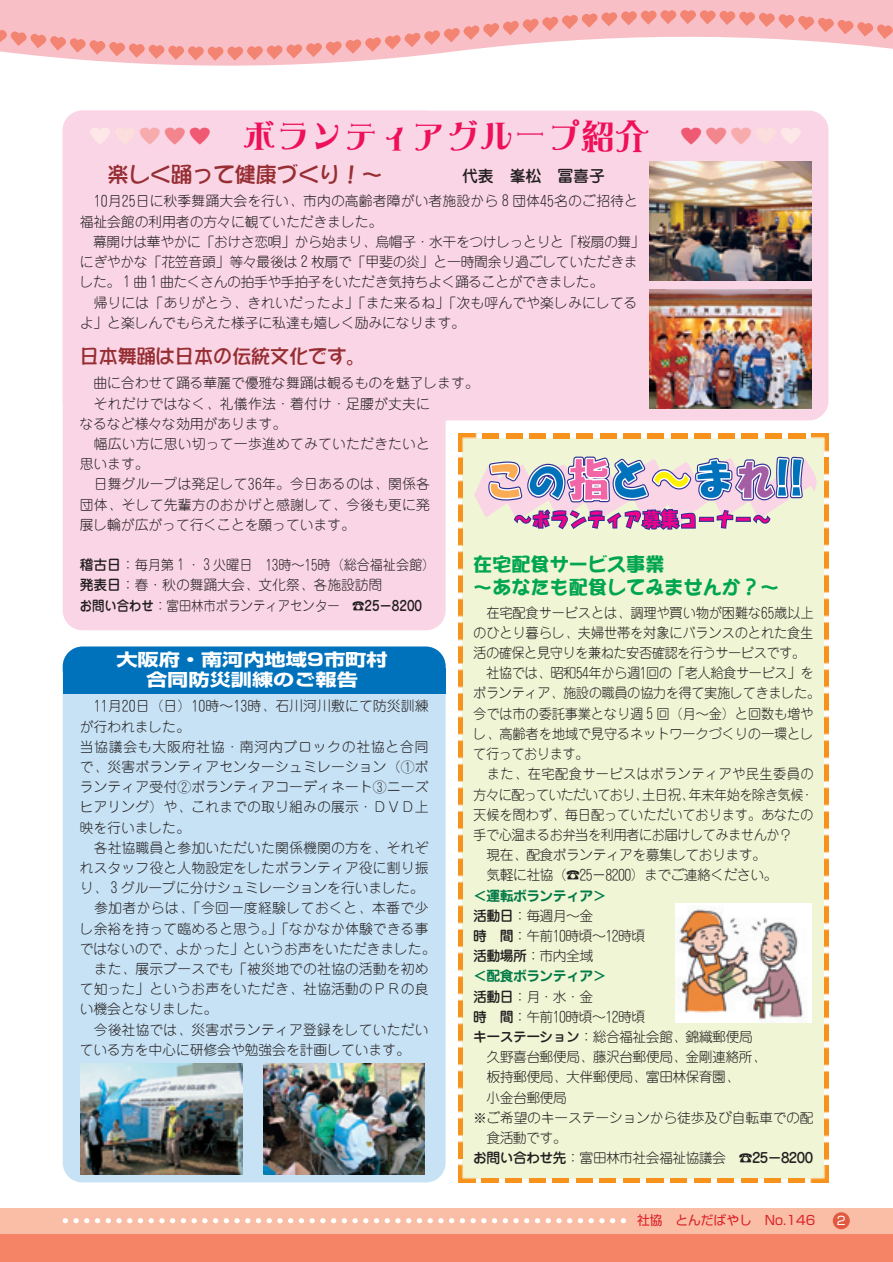
<style>
.page{position:relative;width:893px;height:1262px;background:#fff}
.page>*{position:absolute;margin:0;border:0;box-sizing:border-box;transform-origin:0 0}
.t1{font:35.25px "DFP Yu Ga So CID W7";letter-spacing:-.05em;color:#ee1059}
.t2{font:600 21.3px "DFPPOP1 CID";letter-spacing:-.005em;color:#962e33}
.t3{font:19.2px/23.4px "DFPPOP1 CID W12";color:#00a54f}
.t4{font:600 19.2px "DFPPOP1 CID";letter-spacing:-.005em;color:#962e33}
.t5{font:700 16.95px/20.2px "Shin Go";letter-spacing:-.005em;color:#fff;text-align:center;scale:1.25 1}
.t6{font:300 13.8px/20.2px "Jun 101";letter-spacing:-.005em;color:#231f20}
.t7{font:300 13.8px/20.2px "Jun 101";letter-spacing:-.04em;color:#231f20}
.t8{font:300 13.8px "Jun 101";letter-spacing:-.005em;color:#231f20;scale:.96 1}
.t9{font:300 13.8px/20.2px "Jun 101";letter-spacing:-.03em;color:#231f20}
.t10{font:300 13.8px "Jun 101";letter-spacing:.015em;color:#231f20}
.t11{font:300 13.8px "Jun 101";letter-spacing:-.04em;color:#231f20;scale:.96 1}
.t12{font:300 13.8px "Jun 101";letter-spacing:-.03em;color:#231f20;scale:.96 1}
.t13{font:300 13.8px "Jun 101";letter-spacing:-.035em;color:#231f20;scale:.96 1}
.t14{font:500 13.8px "Jun 34";letter-spacing:-.04em;color:#231f20}
.t15{font:300 13.8px "Jun 101";letter-spacing:.03em;color:#231f20}
.t16{font:300 13.8px "Jun 101";letter-spacing:.03em;color:#231f20;scale:.96 1}
.t17{font:700 13.8px "Jun 501";letter-spacing:-.04em;color:#017a47}
.t18{font:12.75px "Shin Go";color:#da2128}
.t19{font:11.7px "Shin Go";color:#fff}
.s1{font-family:"Jun 34";font-weight:500;font-size:15.9px;color:#231f20}
.s2{font-family:"Junlgt Num";font-weight:400}
.s3{font-family:"Jun 34";font-weight:500}
.s4{font-family:"Jun 101";font-weight:300}
</style>
<div class="page">
<svg style="left:0;top:0;width:892px;height:66px;fill:#f9bfc6"></svg>
<svg style="left:0;top:10px;width:892px;height:51px"></svg>
<div style="left:0;top:1233px;width:892px;height:29px;background:#f48465"></div>
<div style="left:0;top:1208px;width:892px;height:25px;background:#fabda6"></div>
<svg style="left:65px;top:1218px;width:561px;height:5px"></svg>
<div style="left:832px;top:1212px;width:17px;height:17px;background:#e15941;border-radius:50%"></div>
<div style="left:63px;top:111px;width:765px;height:309px;background:#fad5e5;border-radius:20px"></div>
<div style="left:63px;top:111px;width:382px;height:519px;background:#fad5e5;border-radius:20px"></div>
<div style="left:63px;top:646px;width:382px;height:536px;background:#c7e2f5;border-radius:20px"></div>
<div style="left:63px;top:646px;width:382px;height:43px;background:#0072bc;border-radius:20px"></div>
<div style="left:63px;top:668px;width:382px;height:25px;background:#0072bc"></div>
<div style="left:462px;top:438px;width:362px;height:740px;background:#f0f5d5"></div>
<img style="left:458px;top:434px;width:16px;height:17px">
<img style="left:817px;top:434px;width:11px;height:24px">
<img style="left:824px;top:458px;width:4px;height:703px">
<img style="left:804px;top:1165px;width:24px;height:17px">
<img style="left:475px;top:1178px;width:329px;height:4px">
<img style="left:458px;top:1158px;width:17px;height:24px">
<img style="left:458px;top:451px;width:4px;height:707px">
<div style="left:675px;top:903px;width:136px;height:119px;background:#fff"></div>
<img style="left:675px;top:909px;width:128px;height:112px">
<img style="left:81px;top:1063px;width:161px;height:111px">
<img style="left:263px;top:1063px;width:162px;height:111px">
<img style="left:474px;top:110px;width:343px;height:420px">
<h1 class="t1" style="left:241px;top:123px;width:409px">ボランティアグループ紹介</h1>
<h2 class="t2" style="left:107px;top:166px;width:499px">楽しく踊って健康づくり！～　　　 <span class="s1">代表　峯松　冨喜子</span></h2>
<p class="t6" style="left:80px;top:193px;width:559px;text-indent:14px"><span class="s2">10</span>月<span class="s2">25</span>日に秋季舞踊大会を行い、市内の高齢者障がい者施設から８団体<span class="s2">45</span>名のご招待と福祉会館の利用者の方々に観ていただきました。</p>
<p class="t9" style="left:80px;top:233px;width:566px;text-indent:13px">幕開けは華やかに「おけさ恋唄」から始まり、烏帽子・水干をつけしっとりと「桜扇の舞」にぎやかな「花笠音頭」等々最後は２枚扇で「甲斐の炎」と一時間余り過ごしていただきました。１曲１曲たくさんの拍手や手拍子をいただき気持ちよく踊ることができました。</p>
<p class="t6" style="left:80px;top:294px;width:559px;text-indent:14px">帰りには「ありがとう、きれいだったよ」「また来るね」「次も呼んでや楽しみにしてるよ」と楽しんでもらえた様子に私達も嬉しく励みになります。</p>
<h3 class="t4" style="left:80px;top:348px;width:287px">日本舞踊は日本の伝統文化です。</h3>
<p class="t6" style="left:93px;top:375px;width:387px">曲に合わせて踊る華麗で優雅な舞踊は観るものを魅了します。</p>
<p class="t10" style="left:94px;top:398px;width:338px">それだけではなく、礼儀作法・着付け・足腰が丈夫に</p>
<p class="t6" style="left:80px;top:415px;width:208px">なるなど様々な効用があります。</p>
<p class="t10" style="left:94px;top:438px;width:338px">幅広い方に思い切って一歩進めてみていただきたいと</p>
<p class="t6" style="left:80px;top:456px;width:70px">思います。</p>
<p class="t10" style="left:94px;top:479px;width:338px">日舞グループは発足して<span class="s2">36</span>年。今日あるのは、関係各</p>
<p class="t10" style="left:80px;top:499px;width:352px">団体、そして先輩方のおかげと感謝して、今後も更に発</p>
<p class="t6" style="left:80px;top:516px;width:277px">展し輪が広がって行くことを願っています。</p>
<p class="t6" style="left:80px;top:557px;width:357px"><span class="s3">稽古日</span>：毎月第１・３火曜日　<span class="s2">13</span>時～<span class="s2">15</span>時（総合福祉会館）<span class="s3">発表日</span>：春・秋の舞踊大会、文化祭、各施設訪問<br><span class="s3">お問い合わせ</span>：富田林市ボランティアセンター　 <span class="s3">25－8200</span></p>
<h3 class="t3" style="left:473px;top:554px;width:307px">在宅配食サービス事業<br>～あなたも配食してみませんか？～</h3>
<p class="t8" style="left:486px;top:607px;width:342px">在宅配食サービスとは、調理や買い物が困難な<span class="s2">65</span>歳以上</p>
<p class="t8" style="left:473px;top:627px;width:356px">のひとり暮らし、夫婦世帯を対象にバランスのとれた食生</p>
<p class="t11" style="left:473px;top:647px;width:347px">活の確保と見守りを兼ねた安否確認を行うサービスです。</p>
<p class="t12" style="left:486px;top:668px;width:342px">社協では、昭和<span class="s2">54</span>年から週<span class="s2">1</span>回の「老人給食サービス」を</p>
<p class="t13" style="left:473px;top:688px;width:363px">ボランティア、施設の職員の協力を得て実施してきました。</p>
<p class="t8" style="left:473px;top:708px;width:356px">今では市の委託事業となり週５回（月～金）と回数も増や</p>
<p class="t8" style="left:473px;top:728px;width:356px">し、高齢者を地域で見守るネットワークづくりの一環とし</p>
<p class="t11" style="left:473px;top:748px;width:121px">て行っております。</p>
<p class="t16" style="left:487px;top:769px;width:342px">また、在宅配食サービスはボランティアや民生委員の</p>
<p class="t11" style="left:473px;top:789px;width:356px">方々に配っていただいており、土日祝、年末年始を除き気候・</p>
<p class="t8" style="left:473px;top:809px;width:356px">天候を問わず、毎日配っていただいております。あなたの</p>
<p class="t11" style="left:473px;top:829px;width:334px">手で心温まるお弁当を利用者にお届けしてみませんか？</p>
<p class="t7" style="left:486px;top:846px;width:281px">現在、配食ボランティアを募集しております。</p>
<p class="t7" style="left:486px;top:867px;width:292px">気軽に社協（ <span class="s2">25</span>－<span class="s2">8200</span>）までご連絡ください。</p>
<p class="t17" style="left:473px;top:890px;width:135px">＜運転ボランティア＞</p>
<p class="t7" style="left:473px;top:907px;width:173px"><span class="s3">活動日</span>：毎週月～金<br><span class="s3">時　間</span>：午前<span class="s2">10</span>時頃～<span class="s2">12</span>時頃<span class="s3">活動場所</span>：市内全域</p>
<p class="t17" style="left:473px;top:971px;width:135px">＜配食ボランティア＞</p>
<p class="t6" style="left:473px;top:988px;width:121px"><span class="s3">活動日</span>：月・水・金</p>
<p class="t6" style="left:473px;top:1008px;width:173px"><span class="s3">時　間</span>：午前<span class="s2">10</span>時頃～<span class="s2">12</span>時頃</p>
<p class="t7" style="left:473px;top:1028px;width:281px"><span class="s3">キーステーション</span>：総合福祉会館、錦織郵便局</p>
<p class="t7" style="left:486px;top:1048px;width:281px">久野喜台郵便局、藤沢台郵便局、金剛連絡所、</p>
<p class="t7" style="left:486px;top:1069px;width:254px">板持郵便局、大伴郵便局、富田林保育園、</p>
<p class="t6" style="left:486px;top:1089px;width:82px">小金台郵便局</p>
<p class="t6" style="left:473px;top:1109px;width:342px">※ご希望のキーステーションから徒歩及び自転車での配</p>
<p class="t6" style="left:486px;top:1129px;width:82px">食活動です。</p>
<p class="t14" style="left:473px;top:1152px;width:341px">お問い合わせ先<span class="s4">：富田林市社会福祉協議会　</span> 25－8200</p>
<p class="t5" style="left:116px;top:652px;width:218px">大阪府・南河内地域9市町村合同防災訓練のご報告</p>
<p class="t6" style="left:80px;top:698px;width:350px;text-indent:14px"><span class="s2">11</span>月<span class="s2">20</span>日（日）<span class="s2">10</span>時～<span class="s2">13</span>時、石川河川敷にて防災訓練が行われました。<br>当協議会も大阪府社協・南河内ブロックの社協と合同で、災害ボランティアセンターシュミレーション（①ボランティア受付②ボランティアコーディネート③ニーズヒアリング）や、これまでの取り組みの展示・ＤＶＤ上映を行いました。</p>
<p class="t6" style="left:94px;top:839px;width:336px">各社協職員と参加いただいた関係機関の方を、それぞ</p>
<p class="t6" style="left:80px;top:859px;width:350px">れスタッフ役と人物設定をしたボランティア役に割り振</p>
<p class="t6" style="left:80px;top:879px;width:345px">り、３グループに分けシュミレーションを行いました。</p>
<p class="t15" style="left:94px;top:903px;width:336px">参加者からは、「今回一度経験しておくと、本番で少</p>
<p class="t6" style="left:80px;top:920px;width:350px">し余裕を持って臨めると思う。」「なかなか体験できる事</p>
<p class="t6" style="left:80px;top:940px;width:357px">ではないので、よかった」というお声をいただきました。</p>
<p class="t6" style="left:94px;top:960px;width:336px">また、展示ブースでも「被災地での社協の活動を初め</p>
<p class="t6" style="left:80px;top:980px;width:350px">て知った」というお声をいただき、社協活動のＰＲの良</p>
<p class="t6" style="left:80px;top:1001px;width:139px">い機会となりました。</p>
<p class="t6" style="left:94px;top:1021px;width:336px">今後社協では、災害ボランティア登録をしていただい</p>
<p class="t6" style="left:80px;top:1041px;width:332px">ている方を中心に研修会や勉強会を計画しています。</p>
<p class="t18" style="left:637px;top:1215px;width:180px">社協　とんだばやし　No.146</p>
<p class="t19" style="left:836px;top:1216px;width:10px">2</p>
</div>
